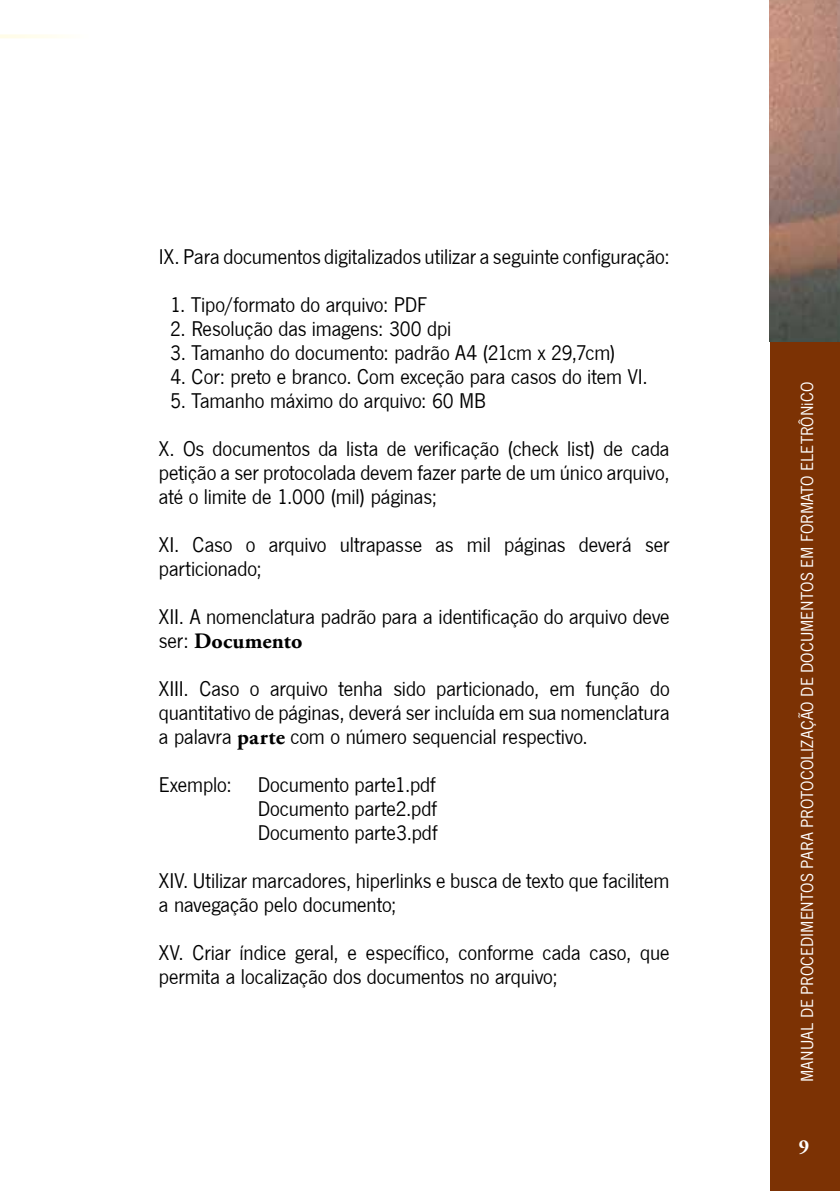
<style>
.page{position:relative;width:840px;height:1191px;background:#fff}
.page>*{position:absolute;margin:0;border:0;box-sizing:border-box;transform-origin:0 0}
.t1{font:22px/24px "Newcastle";letter-spacing:-.005em;color:#000}
.t2{font:700 22px "Adobe Garamond Pro";letter-spacing:.005em;color:#000}
.t3{font:700 20px "Adobe Garamond Pro";color:#fff}
.t4{font:18px "Newcastle";letter-spacing:.005em;color:#fff}
.s1{font-family:"Newcastle";font-weight:400}
.s2{font-family:"Adobe Garamond Pro";font-weight:700}
</style>
<div class="page">
<div style="left:769px;top:330px;width:70px;height:861px;background:#7c3204"></div>
<img style="left:769px;top:0;width:70px;height:341px">
<hr style="left:0;top:34px;width:89px;height:4px;background:#fffdf2">
<p class="t1" style="left:159px;top:245px;width:512px">IX. Para documentos digitalizados utilizar a seguinte configuração:</p>
<p class="t1" style="left:170px;top:293px;width:258px">1. Tipo/formato do arquivo: PDF</p>
<p class="t1" style="left:170px;top:317px;width:282px">2. Resolução das imagens: 300 dpi</p>
<p class="t1" style="left:170px;top:341px;width:446px">3. Tamanho do documento: padrão A4 (21cm x 29,7cm)</p>
<p class="t1" style="left:170px;top:365px;width:479px">4. Cor: preto e branco. Com exceção para casos do item VI.</p>
<p class="t1" style="left:159px;top:377px;width:512px;line-height:48px;text-indent:11px">5. Tamanho máximo do arquivo: 60 MB<br>X. Os documentos da lista de verificação (check list) de cada</p>
<p class="t1" style="left:159px;top:461px;width:512px">petição a ser protocolada devem fazer parte de um único arquivo, até o limite de 1.000 (mil) páginas;</p>
<p class="t1" style="left:159px;top:533px;width:512px">XI. Caso o arquivo ultrapasse as mil páginas deverá ser particionado;</p>
<p class="t1" style="left:159px;top:605px;width:512px">XII. A nomenclatura padrão para a identificação do arquivo deve</p>
<p class="t2" style="left:159px;top:628px;width:145px"><span class="s1">ser:</span> Documento</p>
<p class="t1" style="left:159px;top:677px;width:512px;text-align:justify">XIII. Caso o arquivo tenha sido particionado, em função do quantitativo de páginas, deverá ser incluída em sua nomenclatura a palavra <span class="s2">parte</span> com o número sequencial respectivo.</p>
<p class="t1" style="left:257px;top:773px;width:181px;text-align:justify;text-indent:-99px">Exemplo: Documento parte1.pdf Documento parte2.pdf Documento parte3.pdf</p>
<p class="t1" style="left:159px;top:869px;width:512px">XIV. Utilizar marcadores, hiperlinks e busca de texto que facilitem a navegação pelo documento;</p>
<p class="t1" style="left:159px;top:941px;width:512px">XV. Criar índice geral, e específico, conforme cada caso, que permita a localização dos documentos no arquivo;</p>
<p class="t4" style="left:796px;top:1082px;width:702px;rotate:-90deg">MANUAL DE PROCEDIMENTOS PARA PROTOCOLIZAÇÃO DE DOCUMENTOS EM FORMATO ELETRÔNiCO</p>
<p class="t3" style="left:798px;top:1134px;width:12px">9</p>
</div>
